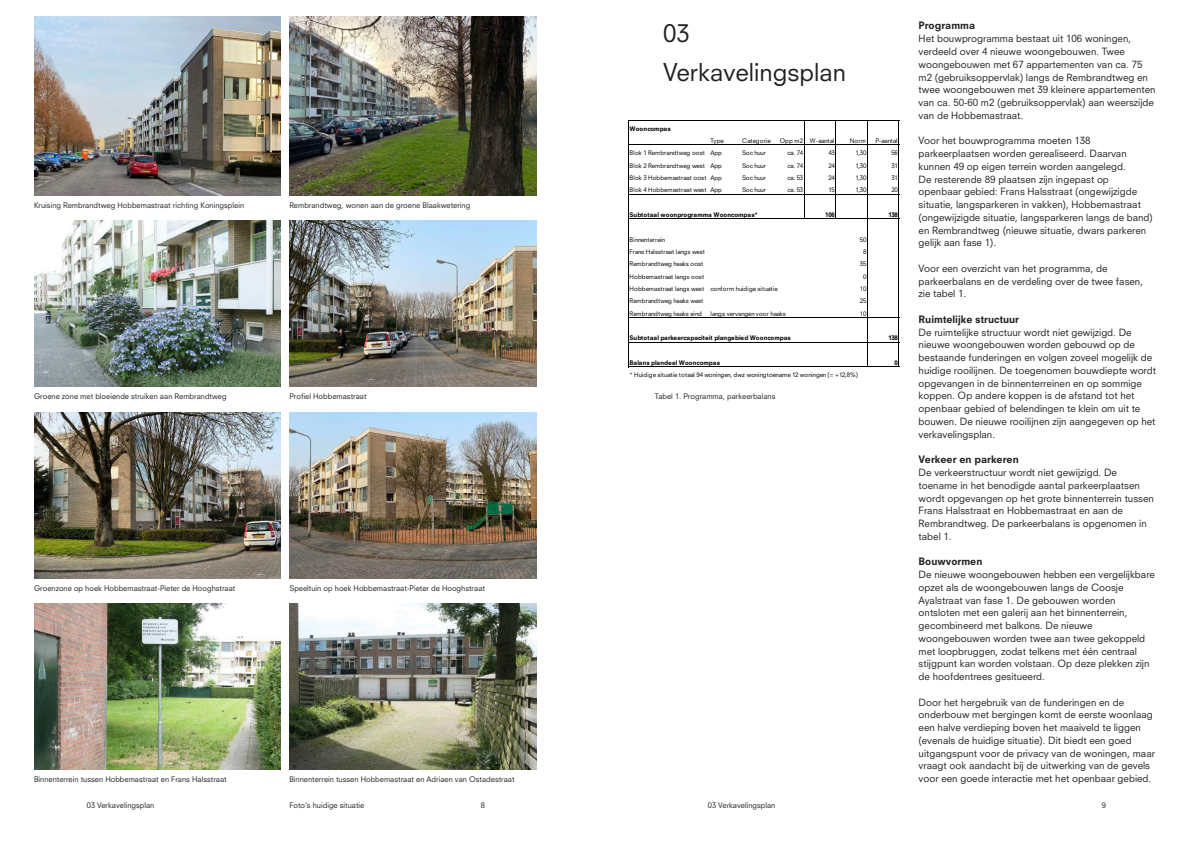
<style>
.page{position:relative;width:1191px;height:842px;background:#fff}
.page>*{position:absolute;margin:0;border:0;box-sizing:border-box;transform-origin:0 0}
.t1{font:24px/38.3px "Neuzeit SLT Std";color:#231f20}
.t2{font:800 10px "Neuzeit SLT Std";color:#231f20}
.t3{font:9.8px/12.8px "Neuzeit SLT Std";color:#231f20}
.t4{font:7.5px "Neuzeit SLT Std";color:#231f20}
.t5{font:6.2px "Neuzeit S";color:#000}
.t6{font:800 6.2px "Neuzeit S";letter-spacing:.015em;color:#000}
.t7{font:6.2px "Neuzeit S";letter-spacing:-.03em;color:#000}
.t8{font:6.2px "Neuzeit S";letter-spacing:-.04em;color:#000}
.t9{font:6.2px "Neuzeit S";letter-spacing:-.035em;color:#000}
.t10{font:6.2px "Neuzeit S";letter-spacing:-.02em;color:#000}
.t11{font:6.2px "Neuzeit S";letter-spacing:.02em;color:#000}
</style>
<div class="page">
<img style="left:34px;top:603px;width:247px;height:166px">
<img style="left:289px;top:603px;width:247px;height:166px">
<img style="left:289px;top:412px;width:247px;height:166px">
<img style="left:289px;top:17px;width:247px;height:178px">
<img style="left:34px;top:221px;width:247px;height:166px">
<img style="left:289px;top:221px;width:247px;height:166px">
<img style="left:34px;top:412px;width:247px;height:166px">
<img style="left:34px;top:17px;width:247px;height:178px">
<hr style="left:628px;top:120px;width:1px;height:247px;background:#000">
<hr style="left:803px;top:121px;width:1px;height:98px;background:#000">
<hr style="left:835px;top:121px;width:1px;height:98px;background:#000">
<hr style="left:867px;top:121px;width:1px;height:246px;background:#000">
<hr style="left:898px;top:121px;width:1px;height:246px;background:#000">
<hr style="left:629px;top:120px;width:270px;height:1px;background:#000">
<hr style="left:629px;top:145px;width:270px;height:1px;background:#000">
<hr style="left:629px;top:194px;width:270px;height:1px;background:#000">
<hr style="left:629px;top:218px;width:270px;height:1px;background:#000">
<hr style="left:629px;top:317px;width:270px;height:1px;background:#000">
<hr style="left:629px;top:342px;width:270px;height:1px;background:#000">
<hr style="left:629px;top:366px;width:270px;height:1px;background:#000">
<p class="t4" style="left:34px;top:201px;width:212px">Kruising Rembrandtweg Hobbemastraat richting Koningsplein</p>
<p class="t4" style="left:289px;top:201px;width:182px">Rembrandtweg, wonen aan de groene Blaakwetering</p>
<p class="t4" style="left:34px;top:392px;width:194px">Groene zone met bloeiende struiken aan Rembrandtweg</p>
<p class="t4" style="left:289px;top:392px;width:79px">Profiel Hobbemastraat</p>
<p class="t4" style="left:34px;top:583px;width:203px">Groenzone op hoek Hobbemastraat-Pieter de Hooghstraat</p>
<p class="t4" style="left:289px;top:583px;width:197px">Speeltuin op hoek Hobbemastraat-Pieter de Hooghstraat</p>
<h1 class="t1" style="left:663px;top:14px;width:184px">03<br>Verkavelingsplan</h1>
<p class="t2" style="left:918px;top:20px;width:58px">Programma</p>
<p class="t3" style="left:918px;top:32px;width:238px">Het bouwprogramma bestaat uit 106 woningen, verdeeld over 4 nieuwe woongebouwen. Twee woongebouwen met 67 appartementen van ca. 75 m2 (gebruiksoppervlak) langs de Rembrandtweg en twee woongebouwen met 39 kleinere appartementen van ca. 50-60 m2 (gebruiksoppervlak) aan weerszijde van de Hobbemastraat.</p>
<p class="t3" style="left:918px;top:134px;width:236px">Voor het bouwprogramma moeten 138 parkeerplaatsen worden gerealiseerd. Daarvan kunnen 49 op eigen terrein worden aangelegd.<br>De resterende 89 plaatsen zijn ingepast op openbaar gebied: Frans Halsstraat (ongewijzigde situatie, langsparkeren in vakken), Hobbemastraat (ongewijzigde situatie, langsparkeren langs de band) en Rembrandtweg (nieuwe situatie, dwars parkeren gelijk aan fase 1).</p>
<p class="t3" style="left:918px;top:262px;width:226px">Voor een overzicht van het programma, de parkeerbalans en de verdeling over de twee fasen, zie tabel 1.</p>
<p class="t2" style="left:918px;top:313px;width:102px">Ruimtelijke structuur</p>
<p class="t3" style="left:918px;top:326px;width:239px">De ruimtelijke structuur wordt niet gewijzigd. De nieuwe woongebouwen worden gebouwd op de bestaande funderingen en volgen zoveel mogelijk de huidige rooilijnen. De toegenomen bouwdiepte wordt opgevangen in de binnenterreinen en op sommige koppen. Op andere koppen is de afstand tot het openbaar gebied of belendingen te klein om uit te bouwen. De nieuwe rooilijnen zijn aangegeven op het verkavelingsplan.</p>
<p class="t2" style="left:918px;top:453px;width:102px">Verkeer en parkeren</p>
<p class="t3" style="left:918px;top:466px;width:237px">De verkeerstructuur wordt niet gewijzigd. De toename in het benodigde aantal parkeerplaatsen wordt opgevangen op het grote binnenterrein tussen Frans Halsstraat en Hobbemastraat en aan de Rembrandtweg. De parkeerbalans is opgenomen in tabel 1.</p>
<p class="t2" style="left:918px;top:555px;width:65px">Bouwvormen</p>
<p class="t3" style="left:918px;top:568px;width:238px">De nieuwe woongebouwen hebben een vergelijkbare opzet als de woongebouwen langs de Coosje Ayalstraat van fase 1. De gebouwen worden ontsloten met een galerij aan het binnenterrein, gecombineerd met balkons. De nieuwe woongebouwen worden twee aan twee gekoppeld met loopbruggen, zodat telkens met één centraal stijgpunt kan worden volstaan. Op deze plekken zijn de hoofdentrees gesitueerd.</p>
<p class="t3" style="left:918px;top:695px;width:238px">Door het hergebruik van de funderingen en de onderbouw met bergingen komt de eerste woonlaag een halve verdieping boven het maaiveld te liggen (evenals de huidige situatie). Dit biedt een goed uitgangspunt voor de privacy van de woningen, maar vraagt ook aandacht bij de uitwerking van de gevels</p>
<p class="t6" style="left:629px;top:125px;width:43px">Wooncompas</p>
<p class="t5" style="left:710px;top:137px;width:15px">Type</p>
<p class="t11" style="left:742px;top:137px;width:30px">Categorie</p>
<p class="t9" style="left:780px;top:137px;width:56px">Opp m2 W-aantal</p>
<p class="t5" style="left:850px;top:137px;width:17px">Norm</p>
<p class="t5" style="left:875px;top:137px;width:24px">P-aantal</p>
<p class="t5" style="left:629px;top:149px;width:94px">Blok 1 Rembrandtweg oost App</p>
<p class="t5" style="left:742px;top:149px;width:25px">Soc huur</p>
<p class="t5" style="left:787px;top:149px;width:17px">ca. 74</p>
<p class="t5" style="left:828px;top:149px;width:8px">43</p>
<p class="t5" style="left:855px;top:149px;width:13px">1,30</p>
<p class="t5" style="left:891px;top:149px;width:8px">56</p>
<p class="t5" style="left:629px;top:162px;width:94px">Blok 2 Rembrandtweg west App</p>
<p class="t5" style="left:742px;top:162px;width:25px">Soc huur</p>
<p class="t5" style="left:787px;top:162px;width:17px">ca. 74</p>
<p class="t5" style="left:828px;top:162px;width:8px">24</p>
<p class="t5" style="left:855px;top:162px;width:13px">1,30</p>
<p class="t5" style="left:891px;top:162px;width:8px">31</p>
<p class="t5" style="left:629px;top:174px;width:94px">Blok 3 Hobbemastraat oost App</p>
<p class="t5" style="left:742px;top:174px;width:25px">Soc huur</p>
<p class="t5" style="left:787px;top:174px;width:17px">ca. 53</p>
<p class="t5" style="left:828px;top:174px;width:8px">24</p>
<p class="t5" style="left:855px;top:174px;width:13px">1,30</p>
<p class="t5" style="left:891px;top:174px;width:8px">31</p>
<p class="t5" style="left:629px;top:186px;width:94px">Blok 4 Hobbemastraat west App</p>
<p class="t5" style="left:742px;top:186px;width:25px">Soc huur</p>
<p class="t5" style="left:787px;top:186px;width:17px">ca. 53</p>
<p class="t5" style="left:828px;top:186px;width:8px">15</p>
<p class="t5" style="left:855px;top:186px;width:13px">1,30</p>
<p class="t5" style="left:891px;top:186px;width:8px">20</p>
<p class="t6" style="left:629px;top:211px;width:130px">Subtotaal woonprogramma Wooncompas*</p>
<p class="t6" style="left:825px;top:211px;width:11px">106</p>
<p class="t6" style="left:888px;top:211px;width:11px">138</p>
<p class="t10" style="left:629px;top:235px;width:37px">Binnenterrein</p>
<p class="t5" style="left:860px;top:235px;width:8px">50</p>
<p class="t5" style="left:629px;top:248px;width:77px">Frans Halsstraat langs west</p>
<p class="t5" style="left:863px;top:248px;width:5px">8</p>
<p class="t5" style="left:629px;top:260px;width:75px">Rembrandtweg haaks oost</p>
<p class="t5" style="left:860px;top:260px;width:8px">35</p>
<p class="t5" style="left:629px;top:272px;width:76px">Hobbemastraat langs oost</p>
<p class="t5" style="left:863px;top:272px;width:5px">0</p>
<p class="t5" style="left:629px;top:285px;width:150px">Hobbemastraat langs west conform huidige situatie</p>
<p class="t5" style="left:860px;top:285px;width:8px">10</p>
<p class="t7" style="left:629px;top:297px;width:75px">Rembrandtweg haaks west</p>
<p class="t5" style="left:860px;top:297px;width:8px">25</p>
<p class="t8" style="left:629px;top:309px;width:74px">Rembrandtweg haaks eind</p>
<p class="t5" style="left:710px;top:309px;width:77px">langs vervangen voor haaks</p>
<p class="t5" style="left:860px;top:309px;width:8px">10</p>
<p class="t6" style="left:629px;top:334px;width:163px">Subtotaal parkeercapaciteit plangebied Wooncompas</p>
<p class="t6" style="left:888px;top:334px;width:11px">138</p>
<p class="t6" style="left:629px;top:359px;width:92px">Balans plandeel Wooncompas</p>
<p class="t6" style="left:894px;top:359px;width:5px">0</p>
<p class="t5" style="left:629px;top:371px;width:230px">* Huidige situatie totaal 94 woningen, dwz woningtoename 12 woningen (= +12,8%)</p>
<p class="t4" style="left:655px;top:392px;width:122px">Tabel 1. Programma, parkeerbalans</p>
<p class="t4" style="left:34px;top:775px;width:194px">Binnenterrein tussen Hobbemastraat en Frans Halsstraat</p>
<p class="t3" style="left:918px;top:772px;width:234px">voor een goede interactie met het openbaar gebied.</p>
<p class="t4" style="left:289px;top:775px;width:227px">Binnenterrein tussen Hobbemastraat en Adriaen van Ostadestraat</p>
<p class="t4" style="left:87px;top:800px;width:69px">03 Verkavelingsplan</p>
<p class="t4" style="left:289px;top:800px;width:77px">Foto’s huidige situatie</p>
<p class="t4" style="left:481px;top:800px;width:6px">8</p>
<p class="t4" style="left:708px;top:800px;width:69px">03 Verkavelingsplan</p>
<p class="t4" style="left:1101px;top:800px;width:6px">9</p>
</div>
